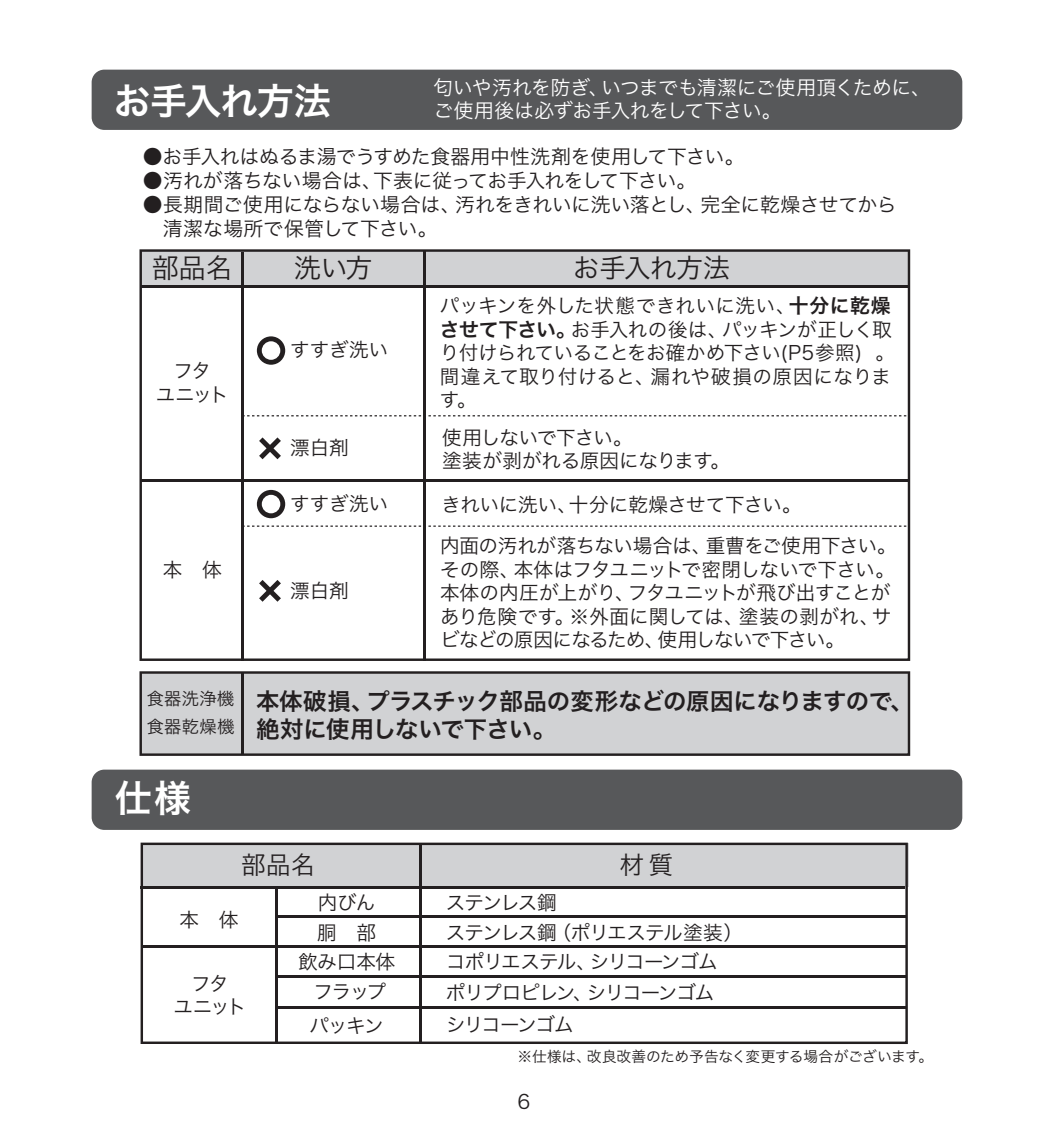
<style>
.page{position:relative;width:1042px;height:1141px;background:#fff}
.page>*{position:absolute;margin:0;border:0;box-sizing:border-box;transform-origin:0 0}
.t1{font:37.1px "Hira Kaku Pro W6";letter-spacing:-.025em;color:#fff}
.t2{font:26.95px "Hira Kaku Pro W3";letter-spacing:-.025em;color:#231f20}
.t3{font:24.5px "Hira Kaku Pro W3";color:#231f20}
.t4{font:23.45px/28px "Hira Kaku Pro W6";letter-spacing:-.02em;color:#231f20}
.t5{font:19.95px/23.8px "Hira Kaku Pro W3";letter-spacing:-.015em;color:#231f20}
.t6{font:19.95px/23.8px "Hira Kaku Pro W3";letter-spacing:-.025em;color:#fff}
.t7{font:19.6px/23.4px "Hira Kaku Pro W3";letter-spacing:-.025em;color:#231f20;text-align:center}
.t8{font:19.6px/23.4px "Hira Kaku Pro W3";color:#231f20}
.t9{font:19.6px/29.4px "Hira Kaku Pro W3";letter-spacing:-.055em;color:#231f20}
.t10{font:19.6px "Hira Kaku Pro W3";letter-spacing:-.06em;color:#231f20}
.t11{font:19.6px "Hira Kaku Pro W3";letter-spacing:-.065em;color:#231f20}
.t12{font:17.15px/27.7px "Hira Kaku Pro W3";letter-spacing:.025em;color:#231f20}
.t13{font:14.7px "Hira Kaku Pro W3";letter-spacing:-.01em;color:#231f20}
.s1{font-family:"Hiragino Sans W6";font-size:19.95px}
</style>
<div class="page">
<div style="left:92px;top:70px;width:870px;height:60px;background:#57585a;border-radius:13px"></div>
<svg style="left:139px;top:249px;width:771px;height:412px"></svg>
<hr style="left:241px;top:252px;width:2px;height:409px;background:#231f20">
<hr style="left:423px;top:251px;width:2px;height:410px;background:#231f20">
<hr style="left:141px;top:285px;width:768px;height:2px;background:#231f20">
<svg style="left:243px;top:415px;width:666px;height:1px"></svg>
<svg style="left:243px;top:526px;width:666px;height:1px"></svg>
<hr style="left:141px;top:479px;width:768px;height:3px;background:#231f20">
<svg style="left:257px;top:336px;width:28px;height:29px"></svg>
<svg style="left:257px;top:490px;width:28px;height:28px"></svg>
<svg style="left:259px;top:437px;width:22px;height:22px"></svg>
<svg style="left:259px;top:580px;width:22px;height:22px"></svg>
<svg style="left:141px;top:843px;width:767px;height:201px"></svg>
<hr style="left:419px;top:844px;width:3px;height:200px;background:#231f20">
<hr style="left:275px;top:887px;width:3px;height:156px;background:#231f20">
<hr style="left:141px;top:886px;width:764px;height:2px;background:#231f20">
<hr style="left:277px;top:915px;width:629px;height:3px;background:#231f20">
<hr style="left:142px;top:945px;width:764px;height:3px;background:#231f20">
<hr style="left:276px;top:975px;width:630px;height:2px;background:#231f20">
<hr style="left:276px;top:1006px;width:630px;height:3px;background:#231f20">
<div style="left:92px;top:770px;width:870px;height:60px;background:#57585a;border-radius:13px"></div>
<svg style="left:139px;top:671px;width:771px;height:85px;fill:#d1d2d4"></svg>
<hr style="left:241px;top:672px;width:2px;height:83px;background:#231f20">
<h1 class="t1" style="left:114px;top:67px;width:219px">お手入れ方法</h1>
<p class="t6" style="left:433px;top:74px;width:499px">匂いや汚れを防ぎ、いつまでも清潔にご使用頂くために、ご使用後は必ずお手入れをして下さい。</p>
<p class="t5" style="left:143px;top:143px;width:603px">●お手入れはぬるま湯でうすめた食器用中性洗剤を使用して下さい。</p>
<p class="t5" style="left:143px;top:167px;width:555px">●汚れが落ちない場合は、下表に従ってお手入れをして下さい。</p>
<p class="t5" style="left:143px;top:191px;width:755px">●長期間ご使用にならない場合は、汚れをきれいに洗い落とし、完全に乾燥させてから　清潔な場所で保管して下さい。</p>
<h2 class="t2" style="left:152px;top:244px;width:83px">部品名</h2>
<h2 class="t2" style="left:573px;top:244px;width:159px">お手入れ方法</h2>
<h2 class="t2" style="left:294px;top:244px;width:80px">洗い方</h2>
<p class="t7" style="left:156px;top:358px;width:75px">フタ<br>ユニット</p>
<p class="t7" style="left:163px;top:556px;width:60px">本　体</p>
<p class="t12" style="left:147px;top:684px;width:89px">食器洗浄機食器乾燥機</p>
<p class="t7" style="left:290px;top:336px;width:99px">すすぎ洗い</p>
<p class="t7" style="left:290px;top:435px;width:60px">漂白剤</p>
<p class="t7" style="left:290px;top:491px;width:99px">すすぎ洗い</p>
<p class="t7" style="left:290px;top:577px;width:60px">漂白剤</p>
<p class="t8" style="left:440px;top:293px;width:457px">パッキンを外した状態できれいに洗い、<span class="s1">十分に乾燥させて下さい。</span>お手入れの後は、パッキンが正しく取り付けられていることをお確かめ下さい(P5参照) 。間違えて取り付けると、漏れや破損の原因になります。</p>
<p class="t7" style="left:442px;top:424px;width:289px;text-align:left">使用しないで下さい。<br>塗装が剥がれる原因になります。</p>
<p class="t7" style="left:440px;top:482px;width:458px;line-height:41.6px;text-align:left">きれいに洗い、十分に乾燥させて下さい。<br>内面の汚れが落ちない場合は、重曹をご使用下さい。</p>
<p class="t7" style="left:440px;top:556px;width:456px;text-align:left">その際、本体はフタユニットで密閉しないで下さい。本体の内圧が上がり、フタユニットが飛び出すことがあり危険です。※外面に関しては、塗装の剥がれ、サビなどの原因になるため、使用しないで下さい。</p>
<p class="t4" style="left:256px;top:686px;width:659px">本体破損、プラスチック部品の変形などの原因になりますので、絶対に使用しないで下さい。</p>
<h1 class="t1" style="left:115px;top:765px;width:78px">仕様</h1>
<p class="t3" style="left:241px;top:843px;width:75px">部品名</p>
<p class="t3" style="left:619px;top:843px;width:55px">材質</p>
<p class="t7" style="left:179px;top:906px;width:60px">本 体</p>
<p class="t7" style="left:173px;top:970px;width:75px">フタ<br>ユニット</p>
<p class="t7" style="left:298px;top:887px;width:98px;line-height:29.4px">内びん<br>胴　部<br>飲み口本体フラップ</p>
<p class="t9" style="left:446px;top:887px;width:299px">ステンレス鋼<br>ステンレス鋼（ポリエステル塗装）</p>
<p class="t9" style="left:446px;top:945px;width:273px">コポリエステル、シリコーンゴム</p>
<p class="t10" style="left:446px;top:975px;width:270px">ポリプロピレン、シリコーンゴム</p>
<p class="t7" style="left:309px;top:1013px;width:76px">パッキン</p>
<p class="t11" style="left:446px;top:1007px;width:129px">シリコーンゴム</p>
<p class="t13" style="left:517px;top:1044px;width:417px">※仕様は、改良改善のため予告なく変更する場合がございます。</p>
<p class="t7" style="left:517px;top:1089px;width:14px">6</p>
</div>
